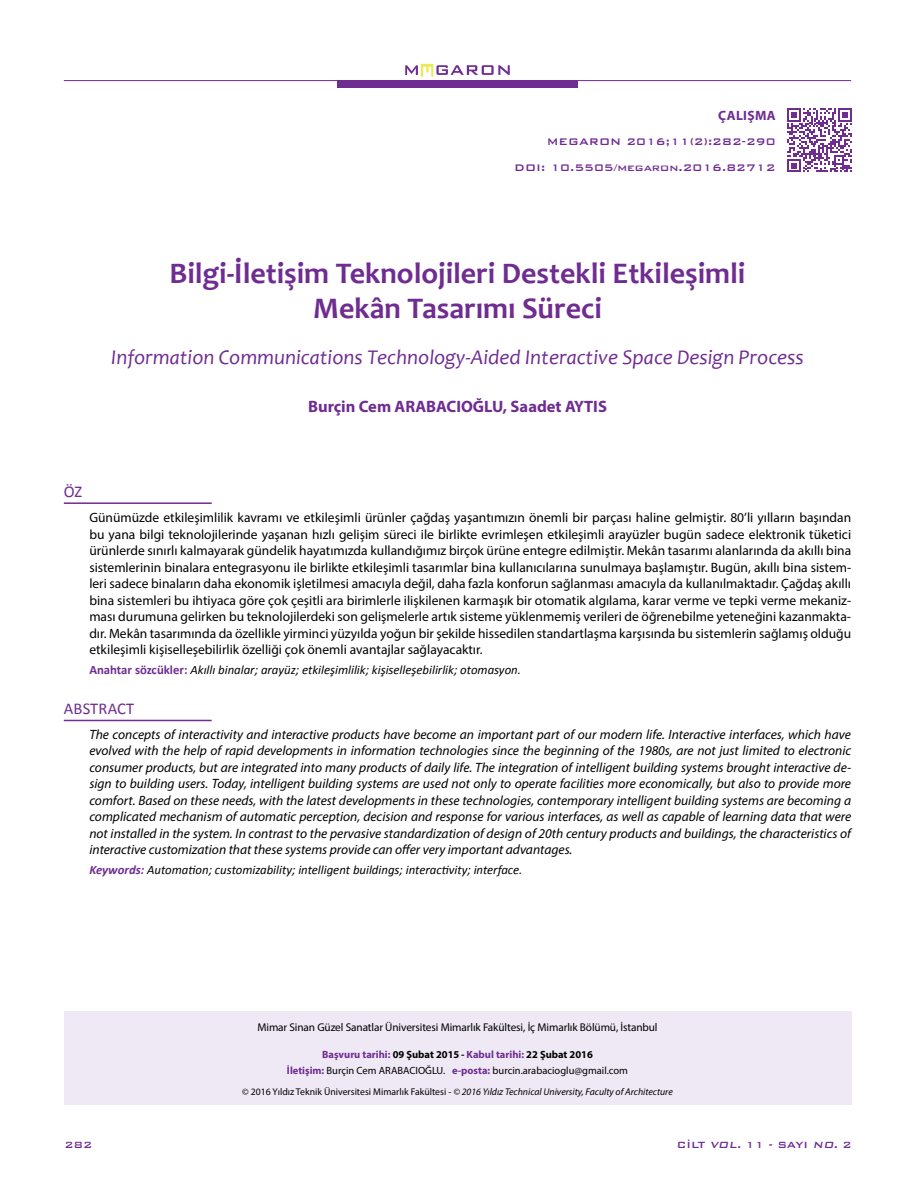
<style>
.page{position:relative;width:915px;height:1191px;background:#fff}
.page>*{position:absolute;margin:0;border:0;box-sizing:border-box;transform-origin:0 0}
.t1{font:700 30px/34.5px "Candara";color:#6f2c91;text-align:center}
.t2{font:italic 21px "Candara";color:#6f2c91}
.t3{font:700 16.5px "Myriad Pro";color:#6f2c91}
.t4{font:16.5px "Calibri";letter-spacing:.01em;color:#6f2c91}
.t5{font:13.5px/16.5px "Myriad Pro";color:#000;text-align:justify}
.t6{font:italic 13.5px/16.5px "Myriad Pro";color:#000;text-align:justify}
.t7{font:700 13.5px "Myriad Pro";letter-spacing:.025em;color:#6f2c91}
.t8{font:italic 12.75px "Calibri";color:#000}
.t9{font:500 12.75px/25.5px "Bank Gothic";color:#6f2c91;text-align:right}
.t10{font:500 12px "Bank Gothic BT";color:#6f2c91}
.t11{font:11.25px "Myriad Pro";letter-spacing:-.01em;color:#000}
.t12{font:10.5px/16.8px "Myriad Pro";color:#000;text-align:center}
.t13{font:italic 9.75px "Myriad Pro";color:#000}
.s1{font-weight:700;font-style:normal;color:#6f2c91}
.s2{font-weight:700;color:#6f2c91}
.s3{font-weight:700}
.s4{font-weight:700;font-style:italic}
.s5{font-style:normal}
.s6{font-style:italic}
</style>
<div class="page">
<div style="left:64px;top:1011px;width:786px;height:94px;background:#eee9f4"></div>
<div style="left:337px;top:80px;width:240px;height:8px;background:#6f2c91"></div>
<svg style="left:405px;top:64px;width:104px;height:13px"></svg>
<hr style="left:64px;top:80px;width:786px;height:1px;background:#6f2c91">
<svg style="left:787px;top:108px;width:64px;height:64px"></svg>
<hr style="left:64px;top:502px;width:148px;height:2px;background:#6f2c91">
<hr style="left:64px;top:719px;width:148px;height:2px;background:#6f2c91">
<p class="t7" style="left:718px;top:106px;width:59px">ÇALIŞMA</p>
<p class="t9" style="left:514px;top:128px;width:263px">MEGARON 2016;11(2):282-290<br>DOI: 10.5505/megaron.2016.82712</p>
<p class="t4" style="left:64px;top:481px;width:20px">ÖZ</p>
<h1 class="t1" style="left:169px;top:256px;width:577px">Bilgi-İletişim Teknolojileri Destekli Etkileşimli<br>Mekân Tasarımı Süreci</h1>
<h2 class="t2" style="left:111px;top:344px;width:693px">Information Communications Technology-Aided Interactive Space Design Process</h2>
<p class="t3" style="left:308px;top:396px;width:300px">Burçin Cem ARABACIOĞLU, Saadet AYTIS</p>
<p class="t5" style="left:89px;top:509px;width:763px">Günümüzde etkileşimlilik kavramı ve etkileşimli ürünler çağdaş yaşantımızın önemli bir parçası haline gelmiştir. 80’li yılların başından bu yana bilgi teknolojilerinde yaşanan hızlı gelişim süreci ile birlikte evrimleşen etkileşimli arayüzler bugün sadece elektronik tüketici ürünlerde sınırlı kalmayarak gündelik hayatımızda kullandığımız birçok ürüne entegre edilmiştir. Mekân tasarımı alanlarında da akıllı bina sistemlerinin binalara entegrasyonu ile birlikte etkileşimli tasarımlar bina kullanıcılarına sunulmaya başlamıştır. Bugün, akıllı bina sistem&shy;leri sadece binaların daha ekonomik işletilmesi amacıyla değil, daha fazla konforun sağlanması amacıyla da kullanılmaktadır. Çağdaş akıllı bina sistemleri bu ihtiyaca göre çok çeşitli ara birimlerle ilişkilenen karmaşık bir otomatik algılama, karar verme ve tepki verme mekaniz&shy;ması durumuna gelirken bu teknolojilerdeki son gelişmelerle artık sisteme yüklenmemiş verileri de öğrenebilme yeteneğini kazanmakta&shy;dır. Mekân tasarımında da özellikle yirminci yüzyılda yoğun bir şekilde hissedilen standartlaşma karşısında bu sistemlerin sağlamış olduğu etkileşimli kişiselleşebilirlik özelliği çok önemli avantajlar sağlayacaktır.</p>
<p class="t8" style="left:89px;top:662px;width:433px"><span class="s1">Anahtar sözcükler:</span> Akıllı binalar; arayüz; etkileşimlilik; kişiselleşebilirlik; otomasyon.</p>
<p class="t4" style="left:64px;top:698px;width:72px">ABSTRACT</p>
<p class="t6" style="left:89px;top:726px;width:763px">The concepts of interactivity and interactive products have become an important part of our modern life. Interactive interfaces, which have evolved with the help of rapid developments in information technologies since the beginning of the 1980s, are not just limited to electronic consumer products, but are integrated into many products of daily life. The integration of intelligent building systems brought interactive de&shy;sign to building users. Today, intelligent building systems are used not only to operate facilities more economically, but also to provide more comfort. Based on these needs, with the latest developments in these technologies, contemporary intelligent building systems are becoming a complicated mechanism of automatic perception, decision and response for various interfaces, as well as capable of learning data that were not installed in the system. In contrast to the pervasive standardization of design of 20th century products and buildings, the characteristics of interactive customization that these systems provide can offer very important advantages.</p>
<p class="t8" style="left:89px;top:862px;width:434px"><span class="s2">Keywords:</span> Automation; customizability; intelligent buildings; interactivity; interface.</p>
<p class="t11" style="left:257px;top:1020px;width:401px">Mimar Sinan Güzel Sanatlar Üniversitesi Mimarlık Fakültesi, İç Mimarlık Bölümü, İstanbul</p>
<p class="t12" style="left:287px;top:1045px;width:342px"><span class="s2">Başvuru tarihi:</span> <span class="s3">09 Şubat 2015</span> <span class="s4">-</span> <span class="s2">Kabul tarihi:</span> <span class="s3">22 Şubat 2016<br></span><span class="s2">İletişim:</span> Burçin Cem ARABACIOĞLU. <span class="s2">e-posta:</span> burcin.arabacioglu@gmail.com</p>
<p class="t13" style="left:242px;top:1085px;width:432px"><span class="s5">© 2016 Yıldız Teknik Üniversitesi Mimarlık Fakültesi -</span> © 2016 Yıldız Technical University, Faculty of Architecture</p>
<p class="t10" style="left:64px;top:1138px;width:29px">282</p>
<p class="t10" style="left:676px;top:1138px;width:176px">CİLT <span class="s6">VOL.</span> 11 - SAYI <span class="s6">NO.</span> 2</p>
</div>
